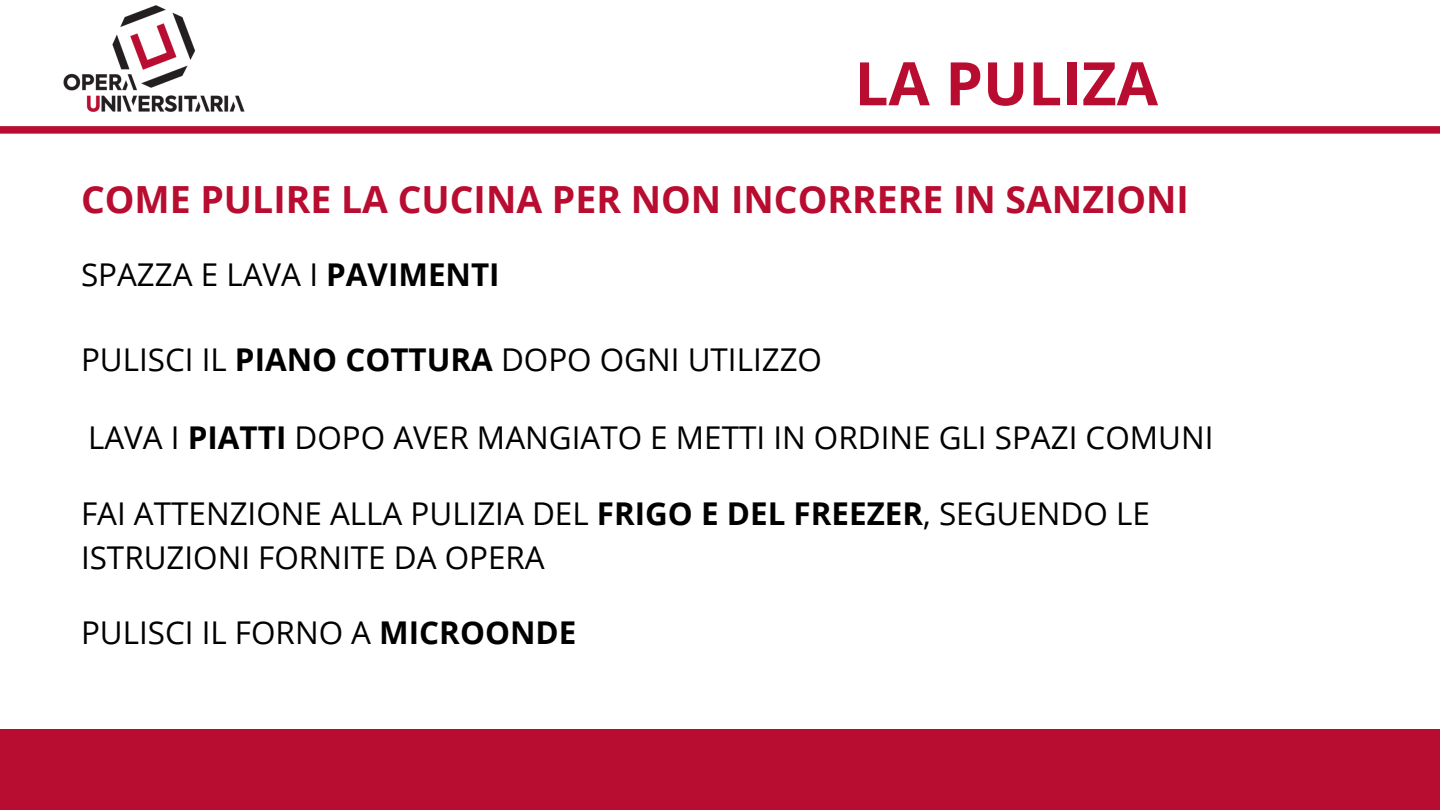
<style>
.page{position:relative;width:1440px;height:810px;background:#fff}
.page>*{position:absolute;margin:0;border:0;box-sizing:border-box;transform-origin:0 0}
.t1{font:700 60px "Open Sans";color:#b80c30}
.t2{font:700 37.4px "Open Sans";color:#b80c30}
.t3{font:31.4px/43.5px "Open Sans";color:#000}
.s1{font-weight:700}
</style>
<div class="page">
<img style="left:63px;top:5px;width:182px;height:107px">
<div style="left:0;top:729px;width:1440px;height:81px;background:#b80c30"></div>
<div style="left:0;top:126px;width:1440px;height:8px;background:#b80c30"></div>
<p class="t1" style="left:855px;top:41px;width:305px">LA PULIZA</p>
<h1 class="t2" style="left:81px;top:173px;width:1109px">COME PULIRE LA CUCINA PER NON INCORRERE IN SANZIONI</h1>
<p class="t3" style="left:81px;top:252px;width:420px">SPAZZA E LAVA I <span class="s1">PAVIMENTI</span></p>
<p class="t3" style="left:81px;top:338px;width:743px">PULISCI IL <span class="s1">PIANO COTTURA</span> DOPO OGNI UTILIZZO</p>
<p class="t3" style="left:88px;top:415px;width:1127px">LAVA I <span class="s1">PIATTI</span> DOPO AVER MANGIATO E METTI IN ORDINE GLI SPAZI COMUNI</p>
<h2 class="t3" style="left:81px;top:491px;width:1070px">FAI ATTENZIONE ALLA PULIZIA DEL <span class="s1">FRIGO E DEL FREEZER</span>, SEGUENDO LE<br>ISTRUZIONI FORNITE DA OPERA</h2>
<p class="t3" style="left:81px;top:610px;width:497px">PULISCI IL FORNO A <span class="s1">MICROONDE</span></p>
</div>
